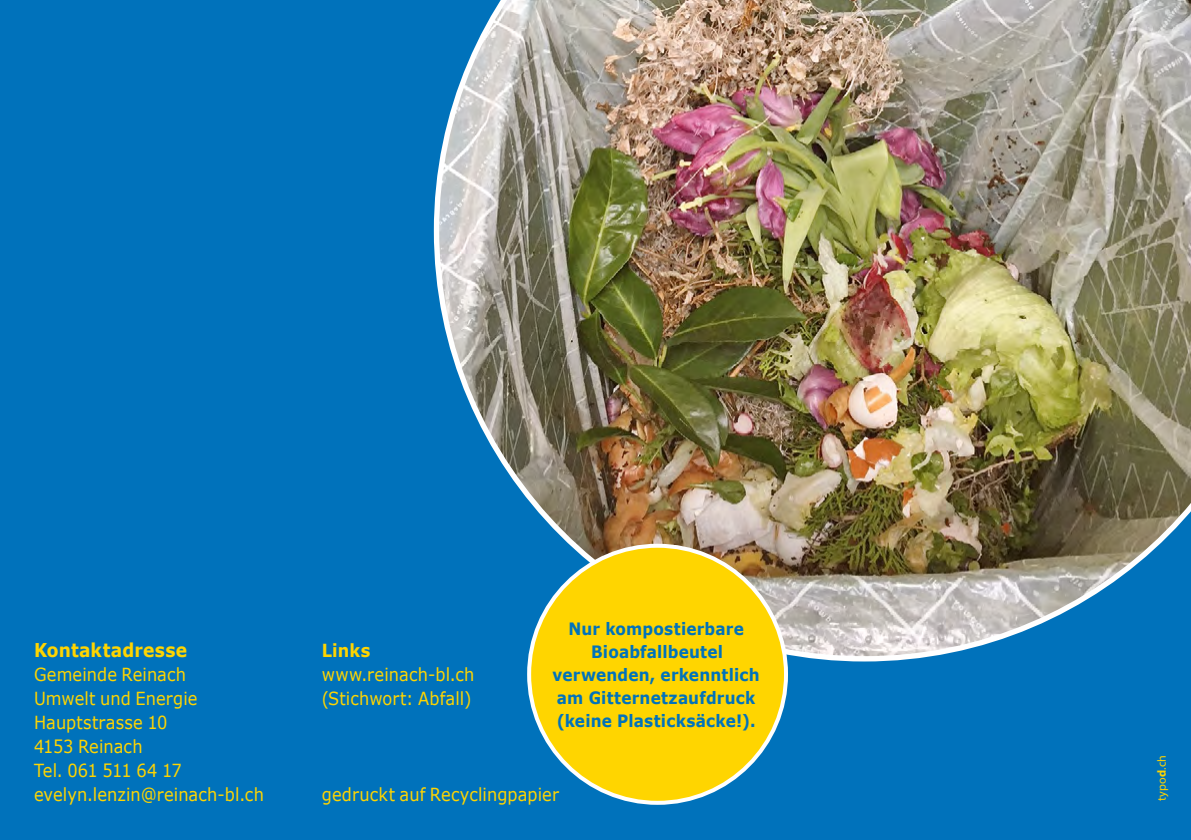
<style>
.page{position:relative;width:1191px;height:840px;background:#fff}
.page>*{position:absolute;margin:0;border:0;box-sizing:border-box;transform-origin:0 0}
.t1{font:700 19px "Verdana";letter-spacing:.015em;color:#ffd500;scale:.9 1}
.t2{font:18px/24px "Verdana";letter-spacing:.005em;color:#ffd500;scale:.9 1}
.t3{font:700 18px "Verdana";letter-spacing:.005em;color:#ffd500;scale:.9 1}
.t4{font:700 17px/23px "Verdana";letter-spacing:.01em;color:#0072bb;text-align:center;scale:.9 1}
.t5{font:12px "Myriad Pro";letter-spacing:.02em;color:#ffd500}
.s1{font-weight:700}
</style>
<div class="page">
<div style="left:0;top:0;width:1191px;height:839px;background:#0072bb"></div>
<img style="left:434px;top:0;width:757px;height:661px">
<div style="left:529px;top:545px;width:257px;height:257px;background:#ffd500;border-radius:50%"></div>
<p class="t1" style="left:34px;top:637px;width:171px">Kontaktadresse</p>
<p class="t2" style="left:34px;top:662px;width:257px">Gemeinde Reinach<br>Umwelt und Energie<br>Hauptstrasse 10<br>4153 Reinach<br>Tel. 061 511 64 17 evelyn.lenzin@reinach-bl.ch</p>
<p class="t3" style="left:322px;top:638px;width:55px">Links</p>
<p class="t2" style="left:322px;top:662px;width:171px">www.reinach-bl.ch (Stichwort: Abfall)</p>
<p class="t4" style="left:552px;top:616px;width:232px">Nur kompostierbare<br>Bioabfallbeutel verwenden, erkenntlich am Gitternetzaufdruck (keine Plasticksäcke!).</p>
<p class="t2" style="left:322px;top:782px;width:265px">gedruckt auf Recyclingpapier</p>
<p class="t5" style="left:1154px;top:801px;width:48px;rotate:-90deg">typo<span class="s1">d</span>.ch</p>
</div>
